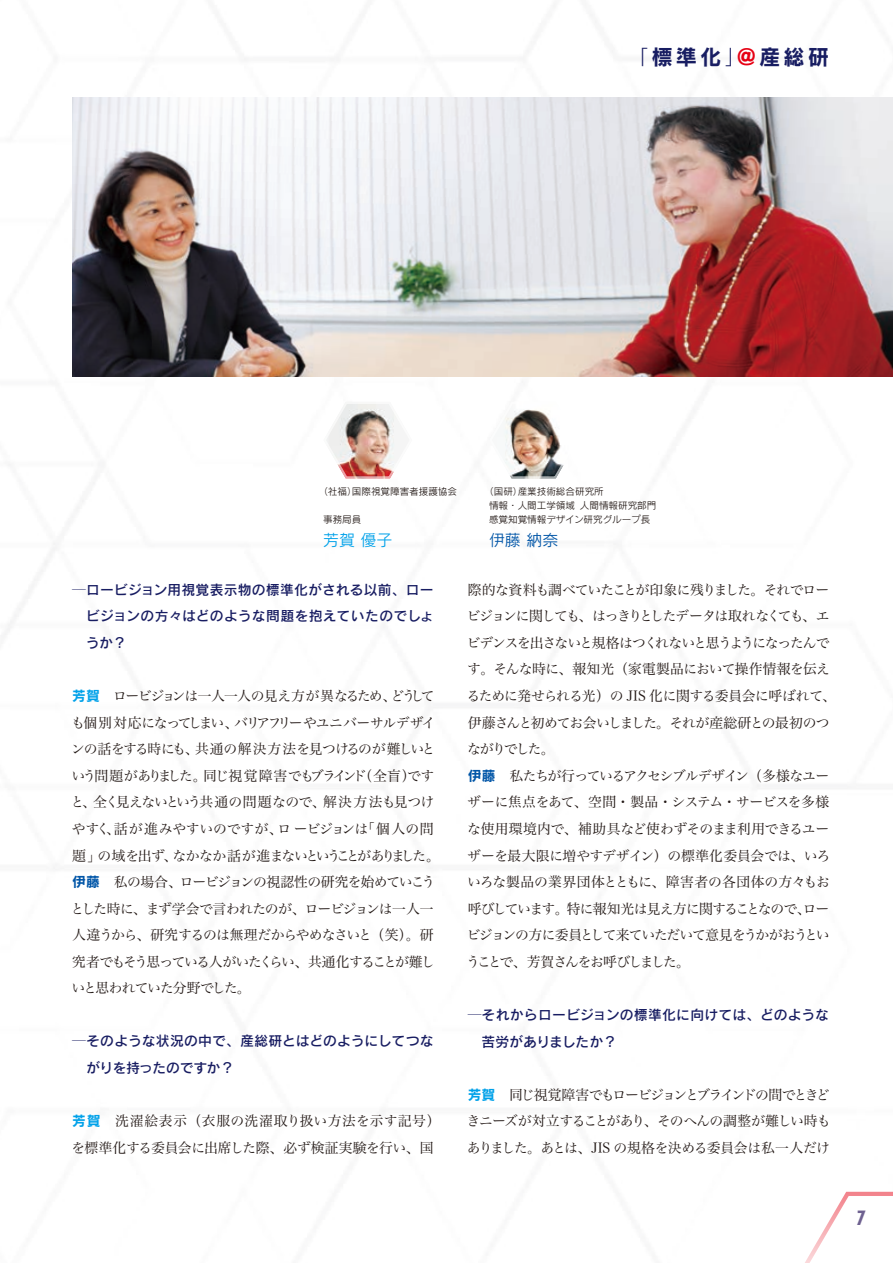
<style>
.page{position:relative;width:893px;height:1263px;background:#fff}
.page>*{position:absolute;margin:0;border:0;box-sizing:border-box;transform-origin:0 0}
.t1{font:21.3px "Rodin Pro B";letter-spacing:.145em;color:#181d62}
.t2{font:700 condensed 19.2px "Futura Std";color:#6e6190}
.t3{font:15.9px "Rodin Pro M";color:#00a1e9}
.t4{font:15.9px "Rodin Pro M";color:#0055a7}
.t5{font:13.8px/26.5px "Hira Min Pro W3";letter-spacing:-.06em;color:#231916}
.t6{font:13.8px/26.5px "Rodin Pro DB";letter-spacing:.015em;color:#181d62}
.t7{font:13.8px/26.5px "Hira Min Pro W3";color:#231916}
.t8{font:13.8px/26.5px "Rodin Pro DB";letter-spacing:-.01em;color:#181d62}
.t9{font:9.6px/13.8px "Rodin Pro M";color:#231916}
.s1{font-family:"Rodin Pro M"}
.s2{color:#e60013}
.s3{font-family:"Rodin Pro B";color:#00a1e9}
.s4{font-family:"Rodin Pro B";color:#0055a7}
</style>
<div class="page">
<img style="left:72px;top:98px;width:821px;height:278px">
<img style="left:326px;top:404px;width:71px;height:75px">
<img style="left:504px;top:409px;width:60px;height:70px">
<svg style="left:805px;top:1191px;width:88px;height:72px"></svg>
<h1 class="t1" style="left:627px;top:43px;width:203px"><span class="s1">「</span>標準化<span class="s1">」</span><span class="s2">＠</span>産総研</h1>
<p class="t9" style="left:318px;top:484px;width:140px">（社福）国際視覚障害者援護協会</p>
<p class="t9" style="left:323px;top:512px;width:40px">事務局員</p>
<p class="t3" style="left:323px;top:529px;width:71px">芳賀 優子</p>
<p class="t9" style="left:489px;top:484px;width:169px;text-indent:-5px">（国研）産業技術総合研究所<br>情報・人間工学領域 人間情報研究部門感覚知覚情報デザイン研究グループ長</p>
<p class="t4" style="left:489px;top:529px;width:71px">伊藤 納奈</p>
<p class="t6" style="left:86px;top:576px;width:350px;text-align:justify;text-indent:-13px">─ロービジョン用視覚表示物の標準化がされる以前、ロービジョンの方々はどのような問題を抱えていたのでしょうか？</p>
<p class="t5" style="left:71px;top:681px;width:371px"><span class="s3">芳賀</span>　ロービジョンは一人一人の見え方が異なるため、どうしても個別対応になってしまい、バリアフリーやユニバーサルデザインの話をする時にも、共通の解決方法を見つけるのが難しいという問題がありました。同じ視覚障害でもブラインド（全盲）ですと、全く見えないという共通の問題なので、解決方法も見つけやすく、話が進みやすいのですが、ロービジョンは「個人の問題」の域を出ず、なかなか話が進まないということがありました。<span class="s4">伊藤</span>　私の場合、ロービジョンの視認性の研究を始めていこうとした時に、まず学会で言われたのが、ロービジョンは一人一人違うから、研究するのは無理だからやめなさいと（笑）。研究者でもそう思っている人がいたくらい、共通化することが難しいと思われていた分野でした。</p>
<p class="t8" style="left:86px;top:1027px;width:349px;text-indent:-14px">─そのような状況の中で、産総研とはどのようにしてつながりを持ったのですか？</p>
<p class="t7" style="left:72px;top:1106px;width:371px"><span class="s3">芳賀</span>　洗濯絵表示（衣服の洗濯取り扱い方法を示す記号）を標準化する委員会に出席した際、必ず検証実験を行い、国</p>
<p class="t5" style="left:466px;top:575px;width:371px">際的な資料も調べていたことが印象に残りました。それでロービジョンに関しても、はっきりとしたデータは取れなくても、エビデンスを出さないと規格はつくれないと思うようになったんです。そんな時に、報知光（家電製品において操作情報を伝えるために発せられる光）の JIS 化に関する委員会に呼ばれて、伊藤さんと初めてお会いしました。それが産総研との最初のつながりでした。<br><span class="s4">伊藤</span>　私たちが行っているアクセシブルデザイン（多様なユーザーに焦点をあて、空間・製品・システム・サービスを多様な使用環境内で、補助具など使わずそのまま利用できるユーザーを最大限に増やすデザイン）の標準化委員会では、いろいろな製品の業界団体とともに、障害者の各団体の方々もお呼びしています。特に報知光は見え方に関することなので、ロービジョンの方に委員として来ていただいて意見をうかがおうということで、芳賀さんをお呼びしました。</p>
<p class="t6" style="left:482px;top:1001px;width:349px;text-indent:-14px">─それからロービジョンの標準化に向けては、どのような苦労がありましたか？</p>
<p class="t5" style="left:467px;top:1080px;width:365px;text-align:justify"><span class="s3">芳賀</span>　同じ視覚障害でもロービジョンとブラインドの間でときどきニーズが対立することがあり、そのへんの調整が難しい時もありました。あとは、JIS の規格を決める委員会は私一人だけ</p>
<h2 class="t2" style="left:856px;top:1206px;width:11px">7</h2>
</div>
